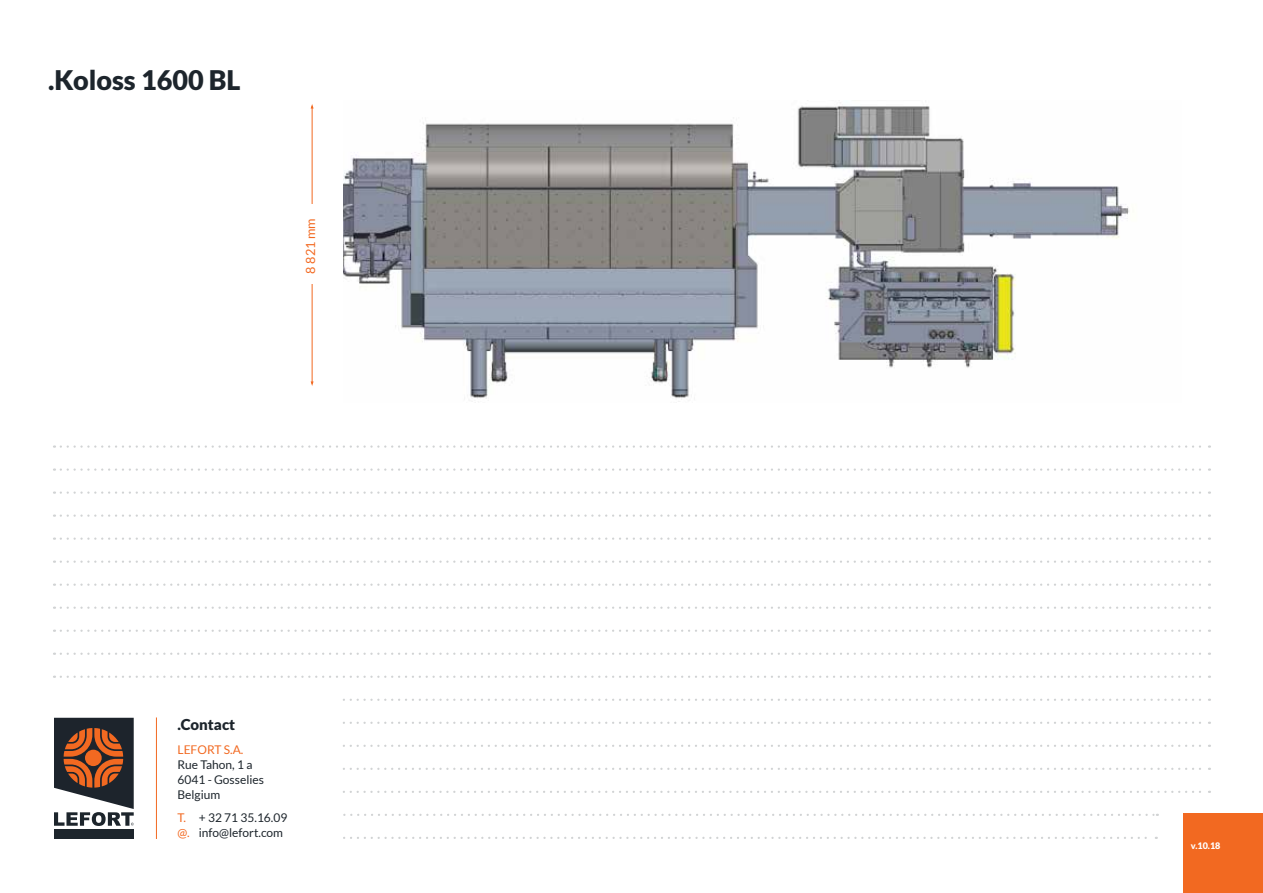
<style>
.page{position:relative;width:1263px;height:893px;background:#fff}
.page>*{position:absolute;margin:0;border:0;box-sizing:border-box;transform-origin:0 0}
.t1{font:900 27px "Lato";color:#1d252c}
.t2{font:900 15px "Lato";color:#1d252c}
.t3{font:12.6px "Lato";color:#f26921}
.t4{font:12px/15px "Lato";color:#1d252c}
.t5{font:12px "Lato";color:#f26921}
.t6{font:900 9px "Lato";color:#fff}
.s1{color:#f26921}
</style>
<div class="page">
<svg style="left:343px;top:837px;width:814px;height:2px"></svg>
<svg style="left:61px;top:445px;width:1149px;height:3px"></svg>
<svg style="left:61px;top:468px;width:1149px;height:3px"></svg>
<svg style="left:61px;top:491px;width:1149px;height:3px"></svg>
<svg style="left:61px;top:514px;width:1149px;height:3px"></svg>
<svg style="left:61px;top:537px;width:1149px;height:3px"></svg>
<svg style="left:61px;top:560px;width:1149px;height:3px"></svg>
<svg style="left:61px;top:584px;width:1149px;height:2px"></svg>
<svg style="left:61px;top:607px;width:1149px;height:2px"></svg>
<svg style="left:61px;top:630px;width:1149px;height:2px"></svg>
<svg style="left:61px;top:653px;width:1149px;height:2px"></svg>
<svg style="left:61px;top:676px;width:1149px;height:2px"></svg>
<svg style="left:343px;top:699px;width:867px;height:2px"></svg>
<hr style="left:156px;top:717px;width:1px;height:122px;background:#f26921">
<div style="left:54px;top:829px;width:80px;height:10px;background:#1d252c"></div>
<svg style="left:54px;top:718px;width:1156px;height:108px"></svg>
<img style="left:344px;top:102px;width:785px;height:300px">
<hr style="left:312px;top:106px;width:1px;height:278px;background:#f26921">
<div style="left:303px;top:204px;width:17px;height:80px;background:#fff"></div>
<div style="left:1183px;top:813px;width:80px;height:80px;background:#f26921"></div>
<h1 class="t1" style="left:48px;top:64px;width:194px">.Koloss 1600 BL</h1>
<p class="t3" style="left:303px;top:274px;width:57px;rotate:-90deg">8 821 mm</p>
<p class="t2" style="left:178px;top:716px;width:59px">.Contact</p>
<p class="t5" style="left:178px;top:743px;width:67px">LEFORT S.A.</p>
<p class="t4" style="left:178px;top:757px;width:88px">Rue Tahon, 1 a<br>6041 - Gosselies<br>Belgium</p>
<p class="t4" style="left:178px;top:810px;width:111px"><span class="s1">T.</span> + 32 71 35.16.09 <span class="s1">@.</span> info@lefort.com</p>
<p class="t6" style="left:1191px;top:841px;width:31px">v.10.18</p>
</div>
